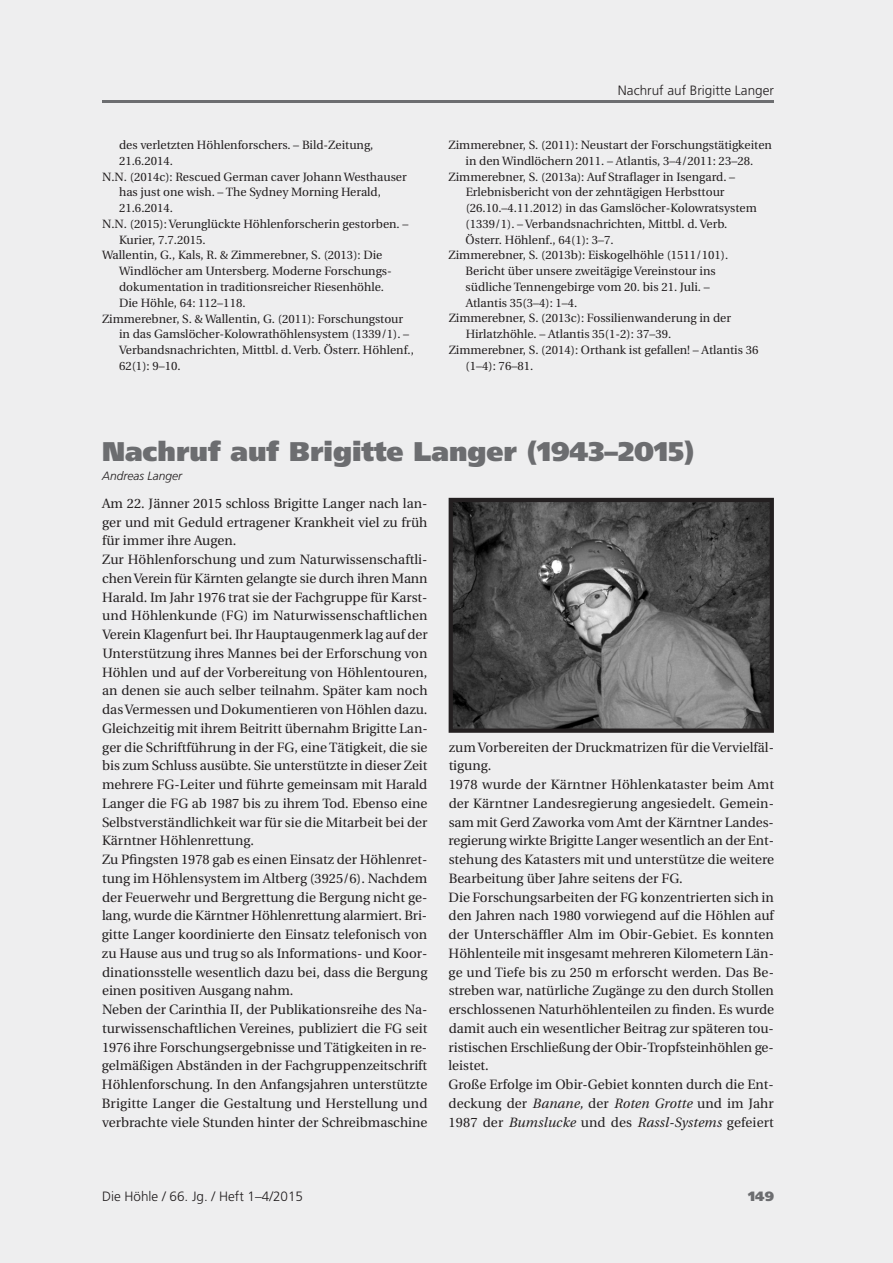
<style>
.page{position:relative;width:893px;height:1263px;background:#eeeeef}
.page>*{position:absolute;margin:0;border:0;box-sizing:border-box;transform-origin:0 0}
.t1{font:900 27px "Frutiger";color:#6c6d70}
.t2{font:13.5px/18.8px "Utopia";color:#231f20}
.t3{font:300 13.5px "Frutiger";color:#231f20}
.t4{font:900 13.5px "Frutiger";color:#6c6d70}
.t5{font:12px "Utopia";color:#231f20}
.t6{font:italic 300 12px "Frutiger";color:#231f20}
.s1{font-style:italic}
</style>
<div class="page">
<hr style="left:102px;top:100px;width:672px;height:3px;background:#6c6d70">
<img style="left:454px;top:503px;width:315px;height:225px">
<div style="left:449px;top:498px;width:325px;height:235px;border:4px solid #231f20"></div>
<p class="t5" style="left:119px;top:140px;width:256px">des verletzten Höhlenforschers. – Bild-Zeitung,</p>
<p class="t5" style="left:119px;top:156px;width:56px">21.6.2014.</p>
<p class="t5" style="left:102px;top:172px;width:306px">N.N. (2014c): Rescued German caver Johann Westhauser</p>
<p class="t5" style="left:119px;top:188px;width:263px">has just one wish. – The Sydney Morning Herald,</p>
<p class="t5" style="left:119px;top:203px;width:56px">21.6.2014.</p>
<p class="t5" style="left:102px;top:219px;width:308px">N.N. (2015): Verunglückte Höhlenforscherin gestorben. –</p>
<p class="t5" style="left:119px;top:235px;width:88px">Kurier, 7.7.2015.</p>
<p class="t5" style="left:102px;top:251px;width:282px">Wallentin, G., Kals, R. &amp; Zimmerebner, S. (2013): Die</p>
<p class="t5" style="left:119px;top:266px;width:274px">Windlöcher am Untersberg. Moderne Forschungs -</p>
<p class="t5" style="left:119px;top:282px;width:266px">dokumentation in traditionsreicher Riesenhöhle.</p>
<p class="t5" style="left:119px;top:298px;width:128px">Die Höhle, 64: 112–118.</p>
<p class="t5" style="left:102px;top:314px;width:303px">Zimmerebner, S. &amp; Wallentin, G. (2011): Forschungstour</p>
<p class="t5" style="left:119px;top:329px;width:292px">in das Gamslöcher-Kolowrathöhlensystem (1339/1). –</p>
<p class="t5" style="left:119px;top:345px;width:296px">Verbandsnachrichten, Mittbl. d. Verb. Österr. Höhlenf.,</p>
<p class="t5" style="left:119px;top:361px;width:63px">62(1): 9–10.</p>
<p class="t3" style="left:618px;top:85px;width:158px">Nachruf auf Brigitte Langer</p>
<p class="t5" style="left:449px;top:140px;width:325px">Zimmerebner, S. (2011): Neustart der Forschungstätigkeiten</p>
<p class="t5" style="left:466px;top:156px;width:289px">in den Windlöchern 2011. – Atlantis, 3–4/2011: 23–28.</p>
<p class="t5" style="left:449px;top:172px;width:288px">Zimmerebner, S. (2013a): Auf Straflager in Isengard. –</p>
<p class="t5" style="left:466px;top:188px;width:260px">Erlebnisbericht von der zehntägigen Herbsttour</p>
<p class="t5" style="left:466px;top:203px;width:293px">(26.10.–4.11.2012) in das Gamslöcher-Kolowratsystem</p>
<p class="t5" style="left:466px;top:219px;width:263px">(1339/1). – Verbandsnachrichten, Mittbl. d. Verb.</p>
<p class="t5" style="left:466px;top:235px;width:150px">Österr. Höhlenf., 64(1): 3–7.</p>
<p class="t5" style="left:449px;top:251px;width:281px">Zimmerebner, S. (2013b): Eiskogelhöhle (1511/101).</p>
<p class="t5" style="left:466px;top:266px;width:252px">Bericht über unsere zweitägige Vereinstour ins</p>
<p class="t5" style="left:466px;top:282px;width:246px">südliche Tennen gebirge vom 20. bis 21. Juli. –</p>
<p class="t5" style="left:466px;top:298px;width:113px">Atlantis 35(3–4): 1–4.</p>
<p class="t5" style="left:449px;top:314px;width:284px">Zimmerebner, S. (2013c): Fossilienwanderung in der</p>
<p class="t5" style="left:466px;top:329px;width:207px">Hirlatzhöhle. – Atlantis 35(1-2): 37–39.</p>
<p class="t5" style="left:449px;top:345px;width:311px">Zimmerebner, S. (2014): Orthank ist gefallen! – Atlantis 36</p>
<p class="t5" style="left:466px;top:361px;width:69px">(1–4): 76–81.</p>
<h1 class="t1" style="left:102px;top:441px;width:593px">Nachruf auf Brigitte Langer (1943–2015)</h1>
<p class="t6" style="left:102px;top:471px;width:82px">Andreas Langer</p>
<p class="t2" style="left:102px;top:495px;width:327px">Am 22. Jänner 2015 schloss Brigitte Langer nach lan&shy;ger und mit Geduld ertragener Krankheit viel zu früh für immer ihre Augen.<br>Zur Höhlenforschung und zum Naturwissenschaftli&shy;chen Verein für Kärnten gelangte sie durch ihren Mann Harald. Im Jahr 1976 trat sie der Fachgruppe für Karst&shy;und Höhlenkunde (FG) im Naturwissenschaftlichen Verein Klagenfurt bei. Ihr Hauptaugenmerk lag auf der Unterstützung ihres Mannes bei der Erforschung von Höhlen und auf der Vorbereitung von Höhlentouren, an denen sie auch selber teilnahm. Später kam noch das Vermessen und Dokumentieren von Höhlen dazu.<br>Gleichzeitig mit ihrem Beitritt übernahm Brigitte Lan&shy;ger die Schriftführung in der FG, eine Tätigkeit, die sie bis zum Schluss ausübte. Sie unterstützte in dieser Zeit mehrere FG-Leiter und führte gemeinsam mit Harald Langer die FG ab 1987 bis zu ihrem Tod. Ebenso eine Selbstverständlichkeit war für sie die Mitarbeit bei der Kärntner Höhlenrettung.<br>Zu Pfingsten 1978 gab es einen Einsatz der Höhlenret&shy;tung im Höhlensystem im Altberg (3925/6). Nachdem der Feuerwehr und Bergrettung die Bergung nicht ge&shy;lang, wurde die Kärntner Höhlenrettung alarmiert. Bri&shy;gitte Langer koordinierte den Einsatz telefonisch von zu Hause aus und trug so als Informations- und Koor&shy;dinationsstelle wesentlich dazu bei, dass die Bergung einen positiven Ausgang nahm.<br>Neben der Carinthia II, der Publikationsreihe des Na&shy;turwissenschaftlichen Vereines, publiziert die FG seit 1976 ihre Forschungsergebnisse und Tätigkeiten in re&shy;gelmäßigen Abständen in der Fachgruppenzeitschrift Höhlenforschung. In den Anfangsjahren unterstützte Brigitte Langer die Gestaltung und Herstellung und verbrachte viele Stunden hinter der Schreibmaschine</p>
<p class="t2" style="left:448px;top:739px;width:327px">zum Vorbereiten der Druckmatrizen für die Vervielfäl&shy;tigung.<br>1978 wurde der Kärntner Höhlenkataster beim Amt der Kärntner Landesregierung angesiedelt. Gemein&shy;sam mit Gerd Zaworka vom Amt der Kärntner Landes&shy;regierung wirkte Brigitte Langer wesentlich an der Ent&shy;stehung des Katasters mit und unterstütze die weitere Bearbeitung über Jahre seitens der FG.<br>Die Forschungsarbeiten der FG konzentrierten sich in den Jahren nach 1980 vorwiegend auf die Höhlen auf der Unterschäffler Alm im Obir-Gebiet. Es konnten Höhlenteile mit insgesamt mehreren Kilometern Län&shy;ge und Tiefe bis zu 250 m erforscht werden. Das Be&shy;streben war, natürliche Zugänge zu den durch Stollen erschlossenen Naturhöhlenteilen zu finden. Es wurde damit auch ein wesentlicher Beitrag zur späteren tou&shy;ristischen Erschließung der Obir-Tropfsteinhöhlen ge&shy;leistet.<br>Große Erfolge im Obir-Gebiet konnten durch die Ent&shy;deckung der <span class="s1">Banane,</span> der <span class="s1">Roten Grotte</span> und im Jahr 1987 der <span class="s1">Bumslucke</span> und des <span class="s1">Rassl-Systems</span> gefeiert</p>
<p class="t3" style="left:102px;top:1191px;width:203px">Die Höhle / 66. Jg. / Heft 1–4/2015</p>
<p class="t4" style="left:748px;top:1191px;width:27px">149</p>
</div>
